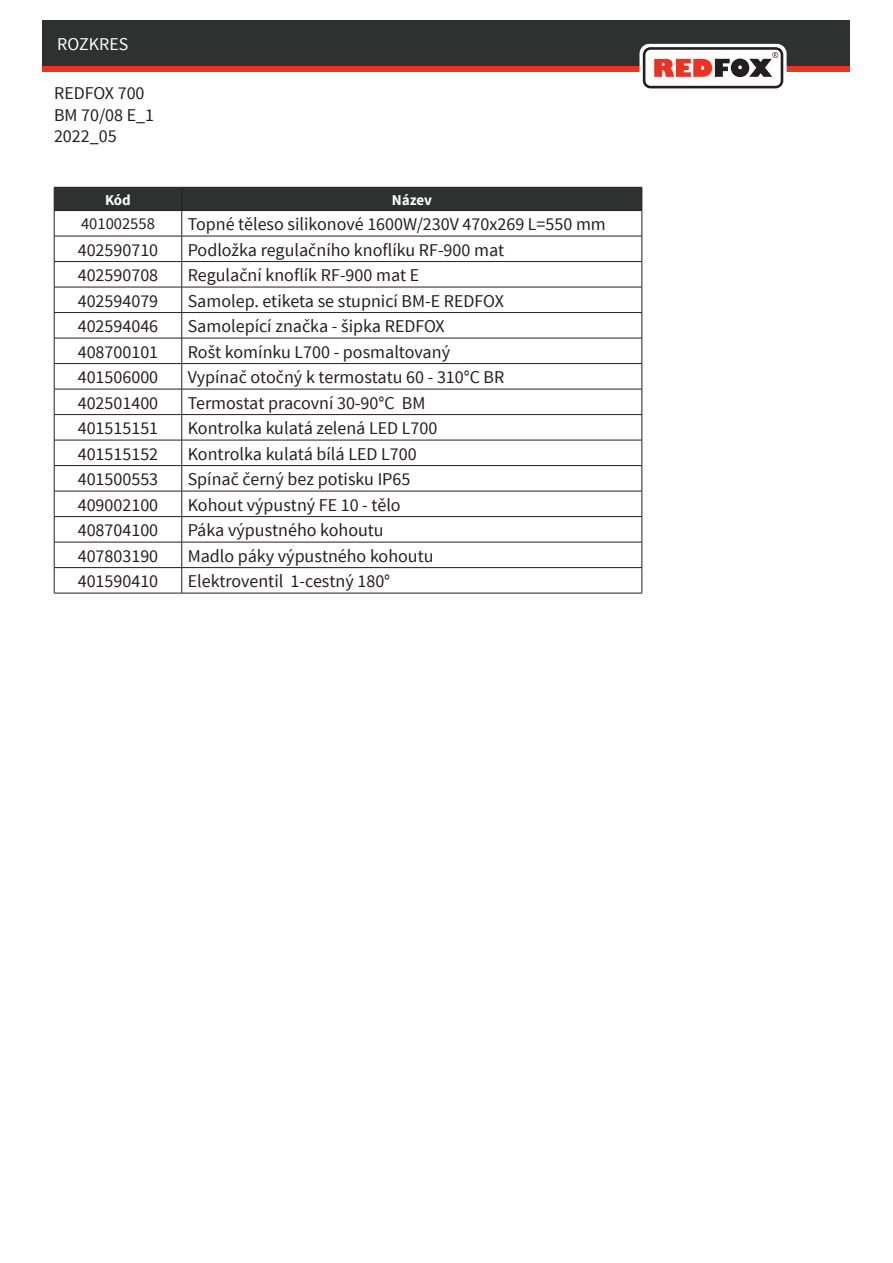
<style>
.page{position:relative;width:893px;height:1263px;background:#fff}
.page>*{position:absolute;margin:0;border:0;box-sizing:border-box;transform-origin:0 0}
.t1{font:18px/21.6px "Source Sans Pro";color:#231f20}
.t2{font:18px "Source Sans Pro";color:#fff}
.t3{font:16.5px "Source Sans Pro";color:#231f20}
.t4{font:700 15px "Source Sans Pro";letter-spacing:-.005em;color:#fff}
</style>
<div class="page">
<div style="left:43px;top:21px;width:807px;height:51px;background:#ef3122"></div>
<div style="left:43px;top:21px;width:807px;height:45px;background:#2f3131"></div>
<svg style="left:639px;top:44px;width:148px;height:45px"></svg>
<svg style="left:54px;top:187px;width:589px;height:406px"></svg>
<hr style="left:54px;top:593px;width:128px;height:1px;background:#231f20">
<hr style="left:182px;top:593px;width:460px;height:1px;background:#231f20">
<p class="t2" style="left:57px;top:33px;width:73px">ROZKRES</p>
<p class="t1" style="left:54px;top:83px;width:102px">REDFOX 700<br>BM 70/08 E_1<br>2022_05</p>
<p class="t4" style="left:105px;top:190px;width:27px">Kód</p>
<p class="t4" style="left:392px;top:190px;width:42px">Název</p>
<p class="t3" style="left:81px;top:213px;width:75px">401002558</p>
<p class="t1" style="left:188px;top:214px;width:420px">Topné těleso silikonové 1600W/230V 470x269 L=550 mm</p>
<p class="t1" style="left:78px;top:239px;width:82px">402590710</p>
<p class="t1" style="left:188px;top:239px;width:318px">Podložka regulačního knoflíku RF-900 mat</p>
<p class="t1" style="left:78px;top:265px;width:82px">402590708</p>
<p class="t1" style="left:188px;top:265px;width:233px">Regulační knoflík RF-900 mat E</p>
<p class="t1" style="left:78px;top:290px;width:82px">402594079</p>
<p class="t1" style="left:188px;top:290px;width:318px">Samolep. etiketa se stupnicí BM-E REDFOX</p>
<p class="t1" style="left:78px;top:316px;width:82px">402594046</p>
<p class="t1" style="left:188px;top:316px;width:259px">Samolepící značka - šipka REDFOX</p>
<p class="t1" style="left:78px;top:341px;width:82px">408700101</p>
<p class="t1" style="left:188px;top:341px;width:264px">Rošt komínku L700 - posmaltovaný</p>
<p class="t1" style="left:78px;top:367px;width:82px">401506000</p>
<p class="t1" style="left:188px;top:367px;width:318px">Vypínač otočný k termostatu 60 - 310°C BR</p>
<p class="t1" style="left:78px;top:392px;width:82px">402501400</p>
<p class="t1" style="left:188px;top:392px;width:239px">Termostat pracovní 30-90°C BM</p>
<p class="t1" style="left:78px;top:418px;width:82px">401515151</p>
<p class="t1" style="left:188px;top:418px;width:251px">Kontrolka kulatá zelená LED L700</p>
<p class="t1" style="left:78px;top:443px;width:82px">401515152</p>
<p class="t1" style="left:188px;top:443px;width:230px">Kontrolka kulatá bílá LED L700</p>
<p class="t1" style="left:78px;top:469px;width:82px">401500553</p>
<p class="t1" style="left:188px;top:469px;width:224px">Spínač černý bez potisku IP65</p>
<p class="t1" style="left:78px;top:494px;width:82px">409002100</p>
<p class="t1" style="left:188px;top:494px;width:214px">Kohout výpustný FE 10 - tělo</p>
<p class="t1" style="left:78px;top:520px;width:82px">408704100</p>
<p class="t1" style="left:188px;top:520px;width:197px">Páka výpustného kohoutu</p>
<p class="t1" style="left:78px;top:545px;width:82px">407803190</p>
<p class="t1" style="left:188px;top:545px;width:247px">Madlo páky výpustného kohoutu</p>
<p class="t1" style="left:78px;top:571px;width:82px">401590410</p>
<p class="t1" style="left:188px;top:571px;width:204px">Elektroventil 1-cestný 180°</p>
</div>
